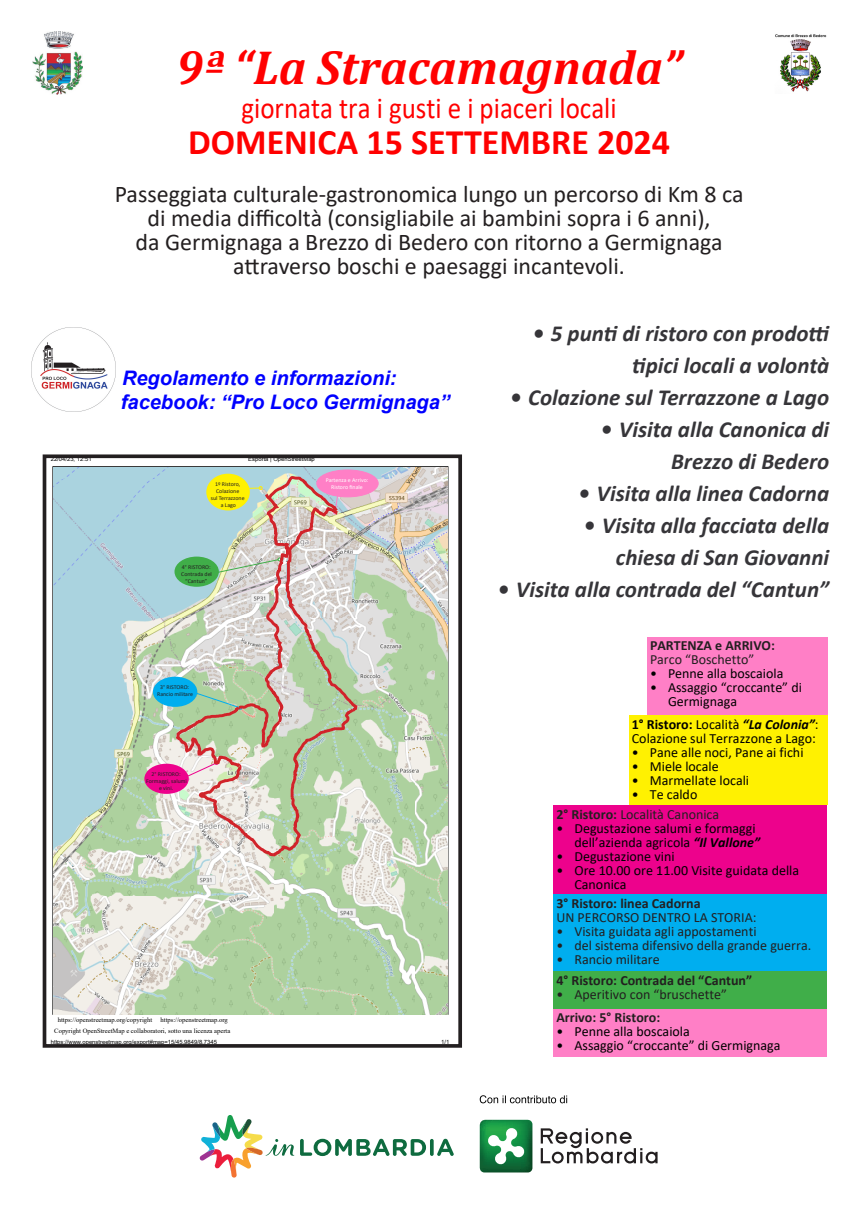
<style>
.page{position:relative;width:859px;height:1208px;background:#fff}
.page>*{position:absolute;margin:0;border:0;box-sizing:border-box;transform-origin:0 0}
.t1{font:italic 700 48px "Cambria";color:#f00}
.t2{font:700 36px "Calibri";color:#f00}
.t3{font:30px "Calibri";color:#f00;scale:.9 1}
.t4{font:24px "Calibri";color:#231f20}
.t5{font:italic 700 23px "Calibri";color:#363539}
.t6{font:italic 700 20px "Arial";color:#00f}
.t7{font:14px/14px "Calibri";color:#000}
.t8{font:14px "Calibri";color:#231f20}
.t9{font:700 14px "Calibri";color:#231f20}
.t10{font:italic 700 14px "Calibri";color:#000}
.t11{font:6.5px/10.3px "Times New Roman";color:#000}
.t12{font:5.8px/7px "Calibri";color:#231f20;text-align:center}
.t13{font:5.8px "Arial";color:#000}
.t14{font:5.8px/7px "Calibri";color:#fff;text-align:center}
.s1{font-style:normal}
.s2{font-weight:400;font-style:normal}
.s3{font-weight:700}
.s4{font-weight:700;font-style:italic}
</style>
<div class="page">
<img style="left:53px;top:467px;width:395px;height:547px">
<div style="left:43px;top:454px;width:419px;height:593px;border:4px solid #231f20"></div>
<div style="left:144px;top:763px;width:45px;height:31px;background:#ed028c;border-radius:50%"></div>
<div style="left:153px;top:676px;width:44px;height:31px;background:#00aeef;border-radius:50%"></div>
<div style="left:317px;top:470px;width:61px;height:27px;background:#ff7fc6;border-radius:50%"></div>
<div style="left:316px;top:469px;width:62px;height:28px;border:1px solid #ff7fc6;border-radius:50%"></div>
<svg style="left:173px;top:474px;width:187px;height:388px"></svg>
<div style="left:554px;top:805px;width:273px;height:89px;background:#ed028c"></div>
<div style="left:554px;top:1009px;width:273px;height:47px;background:#ff7fc6"></div>
<div style="left:647px;top:636px;width:180px;height:78px;background:#ff7fc6"></div>
<img style="left:775px;top:34px;width:52px;height:58px">
<img style="left:33px;top:32px;width:49px;height:62px">
<img style="left:31px;top:327px;width:84px;height:84px">
<div style="left:629px;top:715px;width:198px;height:90px;background:#fff101"></div>
<div style="left:554px;top:894px;width:273px;height:77px;background:#00aeef"></div>
<div style="left:554px;top:971px;width:273px;height:38px;background:#40ae49"></div>
<svg style="left:430px;top:1139px;width:4px;height:17px"></svg>
<svg style="left:437px;top:1138px;width:17px;height:18px"></svg>
<svg style="left:199px;top:1115px;width:227px;height:62px"></svg>
<svg style="left:480px;top:1119px;width:52px;height:53px"></svg>
<svg style="left:541px;top:1128px;width:117px;height:35px"></svg>
<svg style="left:480px;top:1095px;width:87px;height:8px"></svg>
<p class="t1" style="left:176px;top:34px;width:507px">9ª “La Stracamagnada”</p>
<p class="t3" style="left:241px;top:88px;width:418px">giornata tra i gusti e i piaceri locali</p>
<p class="t2" style="left:188px;top:117px;width:483px">DOMENICA 15 SETTEMBRE 2024</p>
<p class="t4" style="left:115px;top:178px;width:630px">Passeggiata culturale-gastronomica lungo un percorso di Km 8 ca</p>
<p class="t4" style="left:148px;top:202px;width:564px">di media difficoltà (consigliabile ai bambini sopra i 6 anni),</p>
<p class="t4" style="left:136px;top:226px;width:589px">da Germignaga a Brezzo di Bedero con ritorno a Germignaga</p>
<p class="t4" style="left:233px;top:250px;width:393px">attraverso boschi e paesaggi incantevoli.</p>
<p class="t6" style="left:122px;top:364px;width:276px">Regolamento e informazioni:</p>
<p class="t6" style="left:121px;top:388px;width:330px">facebook: “Pro Loco Germignaga”</p>
<p class="t13" style="left:51px;top:455px;width:42px">22/04/23, 12:51</p>
<p class="t13" style="left:248px;top:455px;width:68px">Esporta | OpenStreetMap</p>
<p class="t12" style="left:211px;top:480px;width:35px">1º Ristoro,<br>Colazione<br>sul Terrazzone a Lago</p>
<p class="t14" style="left:326px;top:477px;width:44px">Partenza e Arrivo:<br>Ristoro finale</p>
<p class="t12" style="left:181px;top:563px;width:32px">4° RISTORO:<br>Contrada del “Cantun”</p>
<p class="t12" style="left:157px;top:683px;width:37px">3° RISTORO:<br>Rancio militare</p>
<p class="t12" style="left:146px;top:770px;width:42px">2° RISTORO:<br>Formaggi, salumi e vini.</p>
<p class="t11" style="left:54px;top:1014px;width:178px;text-indent:106px">https://openstreetmap.org<br>Copyright OpenStreetMap e collaboratori, sotto una licenza aperta</p>
<p class="t11" style="left:58px;top:1014px;width:96px">https://openstreetmap.org/copyright</p>
<p class="t13" style="left:51px;top:1038px;width:168px">https://www.openstreetmap.org/export#map=15/45.9849/8.7345</p>
<p class="t13" style="left:441px;top:1038px;width:10px">1/1</p>
<p class="t5" style="left:533px;top:317px;width:298px">• 5 punti di ristoro con prodotti</p>
<p class="t5" style="left:632px;top:349px;width:198px">tipici locali a volontà</p>
<p class="t5" style="left:510px;top:381px;width:320px">• Colazione sul Terrazzone a Lago</p>
<p class="t5" style="left:601px;top:413px;width:230px">• Visita alla Canonica di</p>
<p class="t5" style="left:671px;top:445px;width:160px">Brezzo di Bedero</p>
<p class="t5" style="left:579px;top:477px;width:252px">• Visita alla linea Cadorna</p>
<p class="t5" style="left:584px;top:509px;width:247px">• Visita alla facciata della</p>
<p class="t5" style="left:616px;top:541px;width:215px">chiesa di San Giovanni</p>
<p class="t5" style="left:498px;top:573px;width:333px">• Visita alla contrada del “Cantun”</p>
<p class="t9" style="left:650px;top:635px;width:126px">PARTENZA e ARRIVO:</p>
<p class="t8" style="left:650px;top:649px;width:106px">Parco “Boschetto”</p>
<p class="t7" style="left:650px;top:666px;width:135px">• Penne alla boscaiola</p>
<p class="t7" style="left:668px;top:680px;width:135px;text-indent:-18px">• Assaggio “croccante” di<br>Germignaga</p>
<p class="t10" style="left:632px;top:714px;width:188px"><span class="s1">1° Ristoro:</span> <span class="s2">Località</span> “La Colonia”<span class="s2">:</span></p>
<p class="t7" style="left:632px;top:730px;width:185px">Colazione sul Terrazzone a Lago:</p>
<p class="t7" style="left:632px;top:744px;width:173px">• Pane alle noci, Pane ai fichi</p>
<p class="t7" style="left:632px;top:758px;width:88px">• Miele locale</p>
<p class="t7" style="left:632px;top:772px;width:119px">• Marmellate locali</p>
<p class="t7" style="left:632px;top:786px;width:67px">• Te caldo</p>
<p class="t8" style="left:556px;top:804px;width:164px"><span class="s3">2° Ristoro:</span> Località Canonica</p>
<p class="t7" style="left:574px;top:821px;width:187px;text-indent:-18px">• Degustazione salumi e formaggi dell’azienda agricola <span class="s4">“Il Vallone”</span></p>
<p class="t7" style="left:556px;top:849px;width:120px">• Degustazione vini</p>
<p class="t7" style="left:574px;top:863px;width:226px;text-indent:-18px">• Ore 10.00 ore 11.00 Visite guidata della<br>Canonica</p>
<p class="t9" style="left:556px;top:893px;width:146px">3° Ristoro: linea Cadorna</p>
<p class="t8" style="left:556px;top:907px;width:202px">UN PERCORSO DENTRO LA STORIA:</p>
<p class="t8" style="left:556px;top:921px;width:202px">• Visita guidata agli appostamenti</p>
<p class="t8" style="left:556px;top:935px;width:256px">• del sistema difensivo della grande guerra.</p>
<p class="t8" style="left:556px;top:949px;width:105px">• Rancio militare</p>
<p class="t9" style="left:556px;top:970px;width:197px">4° Ristoro: Contrada del “Cantun”</p>
<p class="t8" style="left:556px;top:984px;width:172px">• Aperitivo con “bruschette”</p>
<p class="t9" style="left:556px;top:1008px;width:105px">Arrivo: 5° Ristoro:</p>
<p class="t7" style="left:556px;top:1024px;width:135px">• Penne alla boscaiola</p>
<p class="t7" style="left:556px;top:1038px;width:226px">• Assaggio “croccante” di Germignaga</p>
</div>
